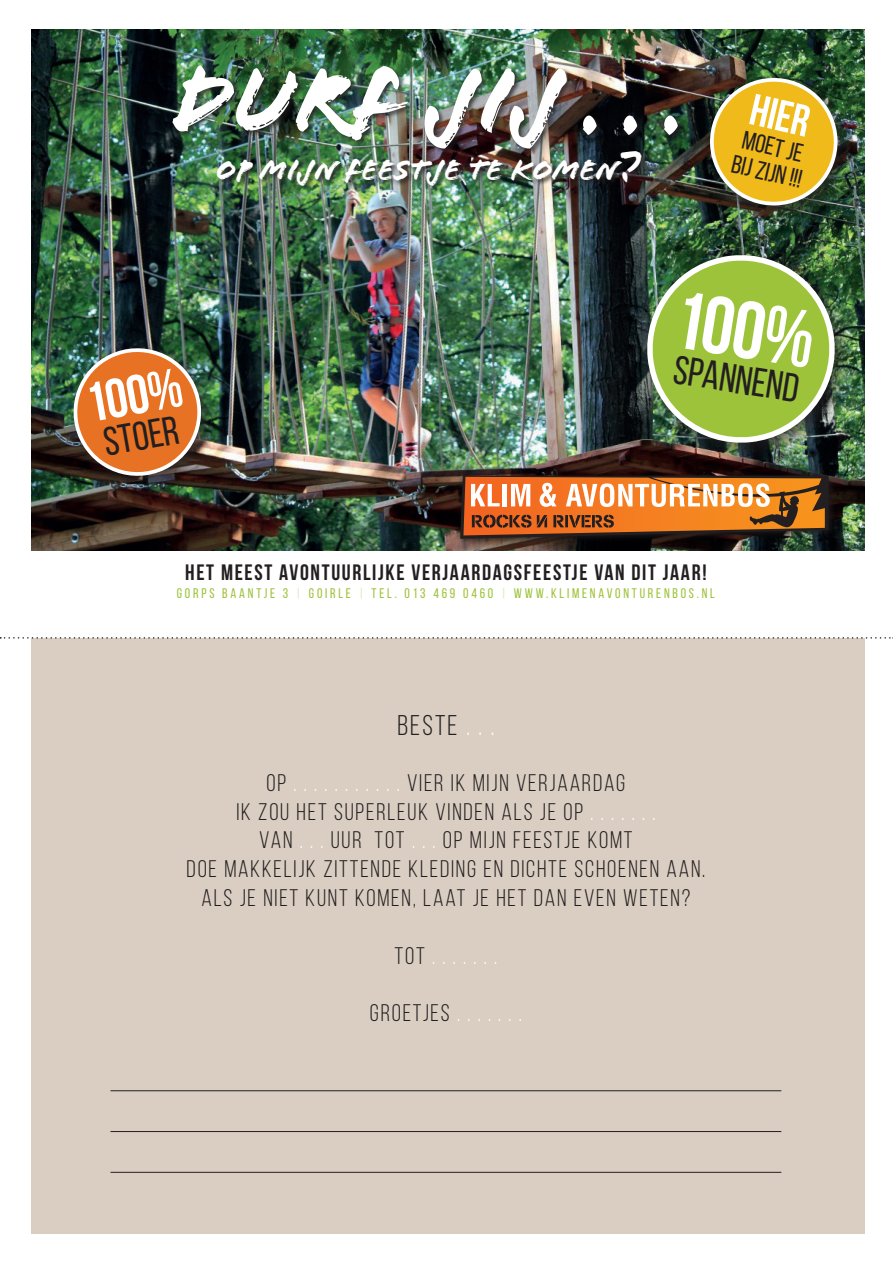
<style>
.page{position:relative;width:893px;height:1263px;background:#fff}
.page>*{position:absolute;margin:0;border:0;box-sizing:border-box;transform-origin:0 0}
.t1{font:95.4px "Flood";letter-spacing:-.01em;color:#fff}
.t2{font:700 81.15px "Bebas Neue";color:#fff}
.t3{font:700 55.2px "Bebas Neue";color:#fff}
.t4{font:700 44.1px "Bebas Neue";color:#fff}
.t5{font:40.35px "Bebas Neue";color:#231f20}
.t6{font:31.05px "Flood";letter-spacing:-.01em;color:#fff}
.t7{font:28.5px "Bebas Neue";letter-spacing:.075em;color:#231f20}
.t8{font:25.65px "Bebas Neue";color:#231f20}
.t9{font:24px "Bebas Neue";letter-spacing:.075em;color:#231f20}
.t10{font:24px "Bebas Neue";color:#fff}
.t11{font:700 22.35px "Bebas Neue";letter-spacing:.075em;color:#231f20}
.t12{font:13.95px "Bebas Neue";letter-spacing:.2em;color:#9dc33b}
.s1{font-size:44.55px}
.s2{color:#dee8bf}
.s3{color:#fff}
.s4{color:#231f20}
</style>
<div class="page">
<img style="left:31px;top:30px;width:833px;height:520px">
<div style="left:171px;top:64px;width:514px;height:127px;background:#231f20;opacity:.75"></div>
<div style="left:457px;top:472px;width:379px;height:74px;background:#231f20;opacity:.75"></div>
<svg style="left:460px;top:476px;width:368px;height:63px;background:#c1773f"></svg>
<div style="left:637px;top:245px;width:220px;height:220px;background:#231f20;opacity:.75"></div>
<img style="left:645px;top:253px;width:192px;height:192px">
<div style="left:67px;top:341px;width:149px;height:150px;background:#231f20;opacity:.75"></div>
<img style="left:67px;top:341px;width:141px;height:142px">
<div style="left:703px;top:71px;width:149px;height:149px;background:#231f20;opacity:.75"></div>
<svg style="left:709px;top:77px;width:129px;height:130px;background:#c2a031"></svg>
<div style="left:31px;top:638px;width:834px;height:595px;background:#dacec2"></div>
<hr style="left:110px;top:1090px;width:671px;height:1px;background:#231f20">
<hr style="left:110px;top:1131px;width:671px;height:1px;background:#231f20">
<hr style="left:110px;top:1172px;width:671px;height:1px;background:#231f20">
<svg style="left:0;top:637px;width:893px;height:2px"></svg>
<p class="t1" style="left:170px;top:46px;width:517px">DURF JIJ . . .</p>
<p class="t6" style="left:216px;top:152px;width:425px">OP MIJN FEESTJE TE KOMEN<span class="s1">?</span></p>
<p class="t4" style="left:756px;top:85px;width:61px;rotate:13deg">HIER</p>
<p class="t8" style="left:746px;top:126px;width:63px;rotate:13deg">MOET JE</p>
<p class="t8" style="left:735px;top:150px;width:73px;rotate:13deg">BIJ ZIJN !!!</p>
<p class="t3" style="left:81px;top:374px;width:99px;rotate:-10deg">100%</p>
<p class="t5" style="left:100px;top:421px;width:77px;rotate:-10deg">STOER</p>
<p class="t2" style="left:681px;top:274px;width:143px;rotate:9deg">100%</p>
<p class="t5" style="left:677px;top:347px;width:128px;rotate:9deg">SPANNEND</p>
<p class="t11" style="left:185px;top:560px;width:523px">HET MEEST AVONTUURLIJKE VERJAARDAGSFEESTJE VAN DIT JAAR!</p>
<p class="t12" style="left:177px;top:586px;width:540px">GORPS BAANTJE 3 <span class="s2">|</span> GOIRLE <span class="s2">|</span> TEL. 013 469 0460 <span class="s2">|</span> WWW.KLIMENAVONTURENBOS.NL</p>
<p class="t7" style="left:397px;top:710px;width:99px">BESTE <span class="s3">. . .</span></p>
<p class="t9" style="left:266px;top:770px;width:360px">OP <span class="s3">. . . . . . . . . . .</span> VIER IK MIJN VERJAARDAG</p>
<p class="t9" style="left:236px;top:798px;width:420px">IK ZOU HET SUPERLEUK VINDEN ALS JE OP <span class="s3">. . . . . . .</span></p>
<p class="t9" style="left:259px;top:827px;width:375px">VAN <span class="s3">. . .</span> UUR TOT <span class="s3">. . .</span> OP MIJN FEESTJE KOMT</p>
<p class="t9" style="left:187px;top:856px;width:520px">DOE MAKKELIJK ZITTENDE KLEDING EN DICHTE SCHOENEN AAN.</p>
<p class="t9" style="left:201px;top:885px;width:490px">ALS JE NIET KUNT KOMEN, LAAT JE HET DAN EVEN WETEN?</p>
<p class="t10" style="left:395px;top:942px;width:104px"><span class="s4">TOT</span> . . . . . . .</p>
<p class="t9" style="left:370px;top:1000px;width:154px">GROETJES <span class="s3">. . . . . . .</span></p>
</div>
